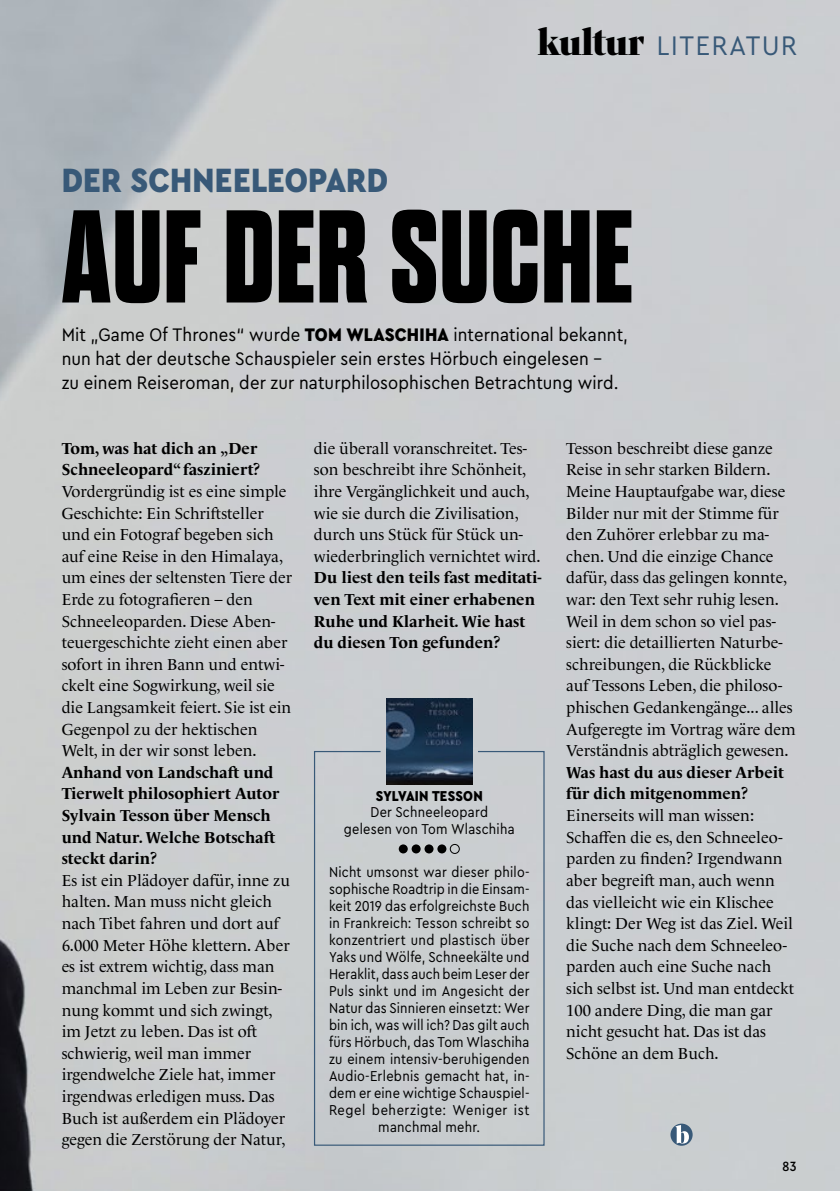
<style>
.page{position:relative;width:840px;height:1191px;background:#fff}
.page>*{position:absolute;margin:0;border:0;box-sizing:border-box;transform-origin:0 0}
.t1{font:700 expanded 131.6px "Dharma Gothic E";letter-spacing:.005em;color:#000}
.t2{font:900 35.2px "Cera Compact Pro";letter-spacing:.005em;color:#385978}
.t3{font:28.2px "Cera Compact Pro";letter-spacing:.06em;color:#385978}
.t4{font:19px/24px "Cera Compact Pro";letter-spacing:.01em;color:#000}
.t5{font:16.2px/21.6px "Le Monde Livre Std";color:#000}
.t6{font:700 16.2px/21.6px "Le Monde Livre Std";color:#000}
.t7{font:15px/17px "Cera Compact Pro";letter-spacing:.015em;color:#000;text-align:center}
.t8{font:900 15px "Cera Compact Pro";letter-spacing:.015em;color:#000}
.t9{font:500 14px "Cera Compact Pro";color:#000}
.s1{font-family:"Mixta Sharp Alt";font-weight:900;font-size:39.6px;color:#000}
.s2{font-weight:900}
</style>
<div class="page">
<div style="left:0;top:0;width:839px;height:1191px;background:#cbcdd0"></div>
<div style="left:313px;top:750px;width:232px;height:396px;background:#cacecf"></div>
<img style="left:386px;top:698px;width:86px;height:86px">
<div style="left:398px;top:844px;width:9px;height:9px;background:#000;border-radius:50%"></div>
<div style="left:411px;top:844px;width:9px;height:9px;background:#000;border-radius:50%"></div>
<div style="left:424px;top:844px;width:9px;height:9px;background:#000;border-radius:50%"></div>
<div style="left:437px;top:844px;width:9px;height:9px;background:#000;border-radius:50%"></div>
<div style="left:449px;top:844px;width:10px;height:10px;border:1px solid #000;border-radius:50%"></div>
<svg style="left:670px;top:1123px;width:22px;height:22px"></svg>
<svg style="left:675px;top:1125px;width:13px;height:18px"></svg>
<h2 class="t2" style="left:62px;top:157px;width:327px">DER SCHNEELEOPARD</h2>
<h3 class="t3" style="left:537px;top:27px;width:261px"><span class="s1">kultur</span> LITERATUR</h3>
<h1 class="t1" style="left:62px;top:189px;width:572px">AUF DER SUCHE</h1>
<p class="t4" style="left:62px;top:322px;width:567px">Mit „Game Of Thrones“ wurde <span class="s2">TOM WLASCHIHA</span> international bekannt, nun hat der deutsche Schauspieler sein erstes Hörbuch eingelesen –<br>zu einem Reiseroman, der zur naturphilosophischen Betrachtung wird.</p>
<p class="t6" style="left:62px;top:437px;width:200px">Tom, was hat dich an „Der<br>Schneeleopard“ fasziniert?</p>
<p class="t5" style="left:62px;top:480px;width:232px">Vordergründig ist es eine simple<br>Geschichte: Ein Schriftsteller und ein Fotograf begeben sich auf eine Reise in den Himalaya, um eines der seltensten Tiere der<br>Erde zu fotografieren – den<br>Schneeleoparden. Diese Aben&shy;teuergeschichte zieht einen aber sofort in ihren Bann und entwi&shy;ckelt eine Sogwirkung, weil sie die Langsamkeit feiert. Sie ist ein<br>Gegenpol zu der hektischen<br>Welt, in der wir sonst leben.</p>
<p class="t6" style="left:62px;top:761px;width:219px">Anhand von Landschaft und<br>Tierwelt philosophiert Autor<br>Sylvain Tesson über Mensch und Natur. Welche Botschaft steckt darin?</p>
<p class="t5" style="left:62px;top:869px;width:230px">Es ist ein Plädoyer dafür, inne zu halten. Man muss nicht gleich nach Tibet fahren und dort auf<br>6.000 Meter Höhe klettern. Aber es ist extrem wichtig, dass man manchmal im Leben zur Besin&shy;nung kommt und sich zwingt, im Jetzt zu leben. Das ist oft schwierig, weil man immer irgendwelche Ziele hat, immer irgendwas erledigen muss. Das<br>Buch ist außerdem ein Plädoyer gegen die Zerstörung der Natur,</p>
<p class="t5" style="left:314px;top:437px;width:228px">die überall voranschreitet. Tes&shy;son beschreibt ihre Schönheit, ihre Vergänglichkeit und auch, wie sie durch die Zivilisation, durch uns Stück für Stück un&shy;wiederbringlich vernichtet wird.</p>
<p class="t6" style="left:314px;top:567px;width:229px">Du liest den teils fast meditati&shy;ven Text mit einer erhabenen<br>Ruhe und Klarheit. Wie hast du diesen Ton gefunden?</p>
<p class="t8" style="left:375px;top:786px;width:108px">SYLVAIN TESSON</p>
<p class="t7" style="left:344px;top:802px;width:172px">Der Schneeleopard<br>gelesen von Tom Wlaschiha</p>
<p class="t7" style="left:329px;top:862px;width:202px">Nicht umsonst war dieser philo&shy;sophische Roadtrip in die Einsam&shy;keit 2019 das erfolgreichste Buch in Frankreich: Tesson schreibt so konzentriert und plastisch über<br>Yaks und Wölfe, Schneekälte und<br>Heraklit, dass auch beim Leser der<br>Puls sinkt und im Angesicht der<br>Natur das Sinnieren einsetzt: Wer bin ich, was will ich? Das gilt auch fürs Hörbuch, das Tom Wlaschiha zu einem intensiv-beruhigenden<br>Audio-Erlebnis gemacht hat, in&shy;dem er eine wichtige Schauspiel-<br>Regel beherzigte: Weniger ist manchmal mehr.</p>
<p class="t5" style="left:566px;top:437px;width:231px">Tesson beschreibt diese ganze<br>Reise in sehr starken Bildern.<br>Meine Hauptaufgabe war, diese<br>Bilder nur mit der Stimme für den Zuhörer erlebbar zu ma&shy;chen. Und die einzige Chance dafür, dass das gelingen konnte, war: den Text sehr ruhig lesen.<br>Weil in dem schon so viel pas&shy;siert: die detaillierten Naturbe&shy;schreibungen, die Rückblicke auf Tessons Leben, die philoso&shy;phischen Gedankengänge... alles<br>Aufgeregte im Vortrag wäre dem<br>Verständnis abträglich gewesen.</p>
<p class="t6" style="left:566px;top:761px;width:219px">Was hast du aus dieser Arbeit für dich mitgenommen?</p>
<p class="t5" style="left:566px;top:804px;width:229px">Einerseits will man wissen:<br>Schaffen die es, den Schneeleo&shy;parden zu finden? Irgendwann aber begreift man, auch wenn das vielleicht wie ein Klischee klingt: Der Weg ist das Ziel. Weil die Suche nach dem Schneeleo&shy;parden auch eine Suche nach sich selbst ist. Und man entdeckt<br>100 andere Ding, die man gar nicht gesucht hat. Das ist das<br>Schöne an dem Buch.</p>
<p class="t9" style="left:782px;top:1157px;width:16px">83</p>
</div>
